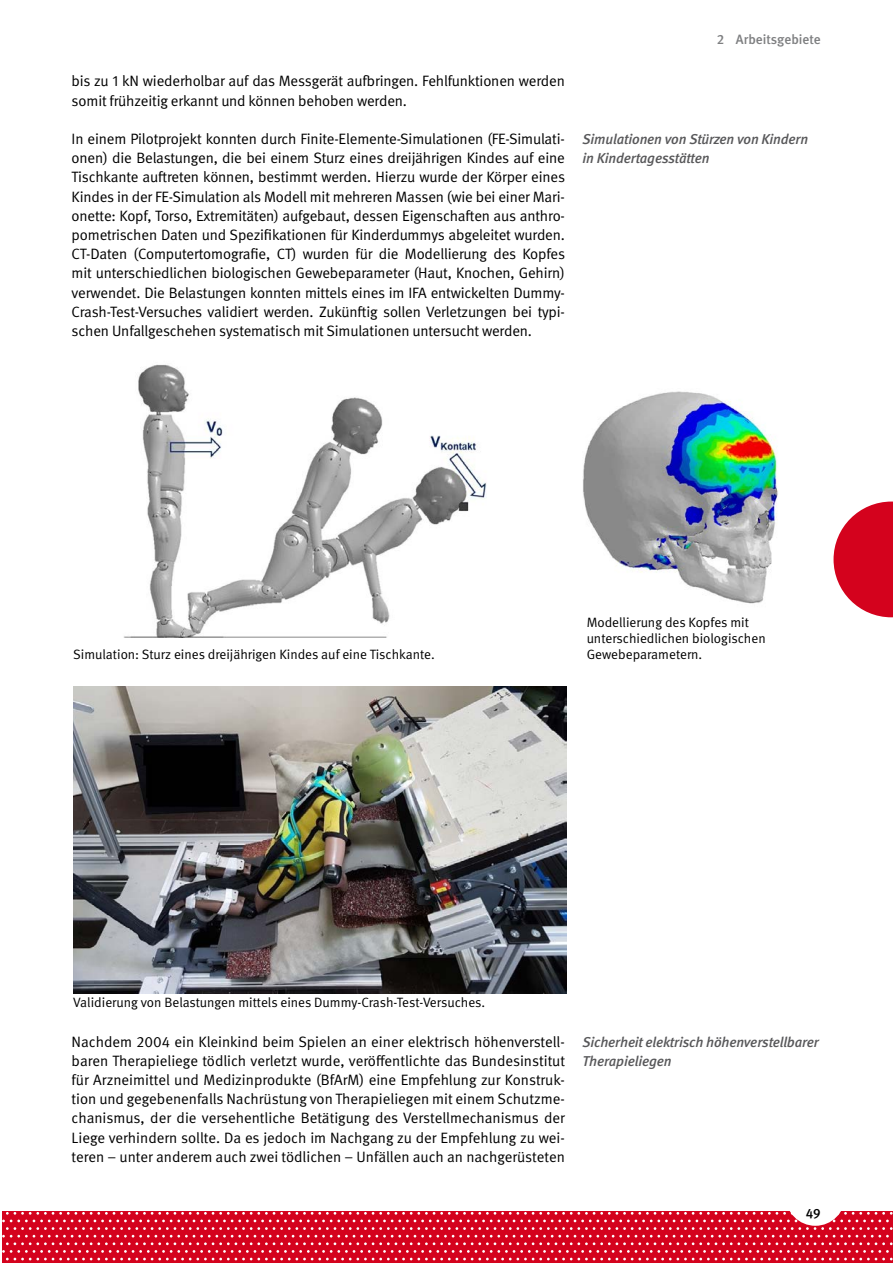
<style>
.page{position:relative;width:893px;height:1263px;background:#fff}
.page>*{position:absolute;margin:0;border:0;box-sizing:border-box;transform-origin:0 0}
.Grundtext{font:15px/19.2px "DGUV Meta";letter-spacing:-.01em;color:#000;text-align:justify}
.Marginalie{font:italic 500 14.25px/19.2px "DGUV Meta";letter-spacing:-.01em;color:#58585a}
.t1{font:13.5px/16.2px "DGUV Meta";color:#000}
.t2{font:500 13.5px "DGUV Meta";color:#7e7f81}
.t3{font:500 13.5px "DGUV Meta";color:#000}
</style>
<div class="page">
<div style="left:2px;top:1212px;width:891px;height:51px;background:#d4021d"></div>
<svg style="left:2px;top:1212px;width:891px;height:48px"></svg>
<svg style="left:833px;top:501px;width:60px;height:116px"></svg>
<div style="left:786px;top:1166px;width:59px;height:60px;background:#fff;border-radius:50%"></div>
<img style="left:583px;top:391px;width:195px;height:213px">
<img style="left:124px;top:364px;width:363px;height:273px">
<img style="left:73px;top:686px;width:493px;height:307px">
<p class="Grundtext" style="left:72px;top:72px;width:495px">bis zu 1 kN wiederholbar auf das Messgerät aufbringen. Fehlfunktionen werden somit frühzeitig erkannt und können behoben werden.</p>
<p class="Grundtext" style="left:72px;top:130px;width:495px">In einem Pilotprojekt konnten durch Finite-Elemente-Simulationen (FE-Simulati&shy;onen) die Belastungen, die bei einem Sturz eines dreijährigen Kindes auf eine Tischkante auftreten können, bestimmt werden. Hierzu wurde der Körper eines Kindes in der FE-Simulation als Modell mit mehreren Massen (wie bei einer Mari&shy;onette: Kopf, Torso, Extremitäten) aufgebaut, dessen Eigenschaften aus anthro&shy;pometrischen Daten und Spezifikationen für Kinderdummys abgeleitet wurden.<br>CT-Daten (Computertomografie, CT) wurden für die Modellierung des Kopfes mit unterschiedlichen biologischen Gewebeparameter (Haut, Knochen, Gehirn) verwendet. Die Belastungen konnten mittels eines im IFA entwickelten Dummy-Crash-Test-Versuches validiert werden. Zukünftig sollen Verletzungen bei typi&shy;schen Unfallgeschehen systematisch mit Simulationen untersucht werden.</p>
<p class="t2" style="left:717px;top:32px;width:105px">2 Arbeitsgebiete</p>
<p class="Marginalie" style="left:583px;top:130px;width:227px">Simulationen von Stürzen von Kindern in Kindertagesstätten</p>
<p class="t1" style="left:73px;top:647px;width:363px">Simulation: Sturz eines dreijährigen Kindes auf eine Tischkante.</p>
<p class="t1" style="left:587px;top:614px;width:181px">Modellierung des Kopfes mit unterschiedlichen biologischen<br>Gewebeparametern.</p>
<p class="t1" style="left:73px;top:995px;width:413px">Validierung von Belastungen mittels eines Dummy-Crash-Test-Versuches.</p>
<p class="Grundtext" style="left:72px;top:1032px;width:495px">Nachdem 2004 ein Kleinkind beim Spielen an einer elektrisch höhenverstell&shy;baren Therapieliege tödlich verletzt wurde, veröffentlichte das Bundesinstitut für Arzneimittel und Medizinprodukte (BfArM) eine Empfehlung zur Konstruk&shy;tion und gegebenenfalls Nachrüstung von Therapieliegen mit einem Schutzme&shy;chanismus, der die versehentliche Betätigung des Verstellmechanismus der Liege verhindern sollte. Da es jedoch im Nachgang zu der Empfehlung zu wei&shy;teren – unter anderem auch zwei tödlichen – Unfällen auch an nachgerüsteten</p>
<p class="Marginalie" style="left:583px;top:1032px;width:238px">Sicherheit elektrisch höhenverstellbarer<br>Therapieliegen</p>
<p class="t3" style="left:806px;top:1205px;width:16px">49</p>
</div>
